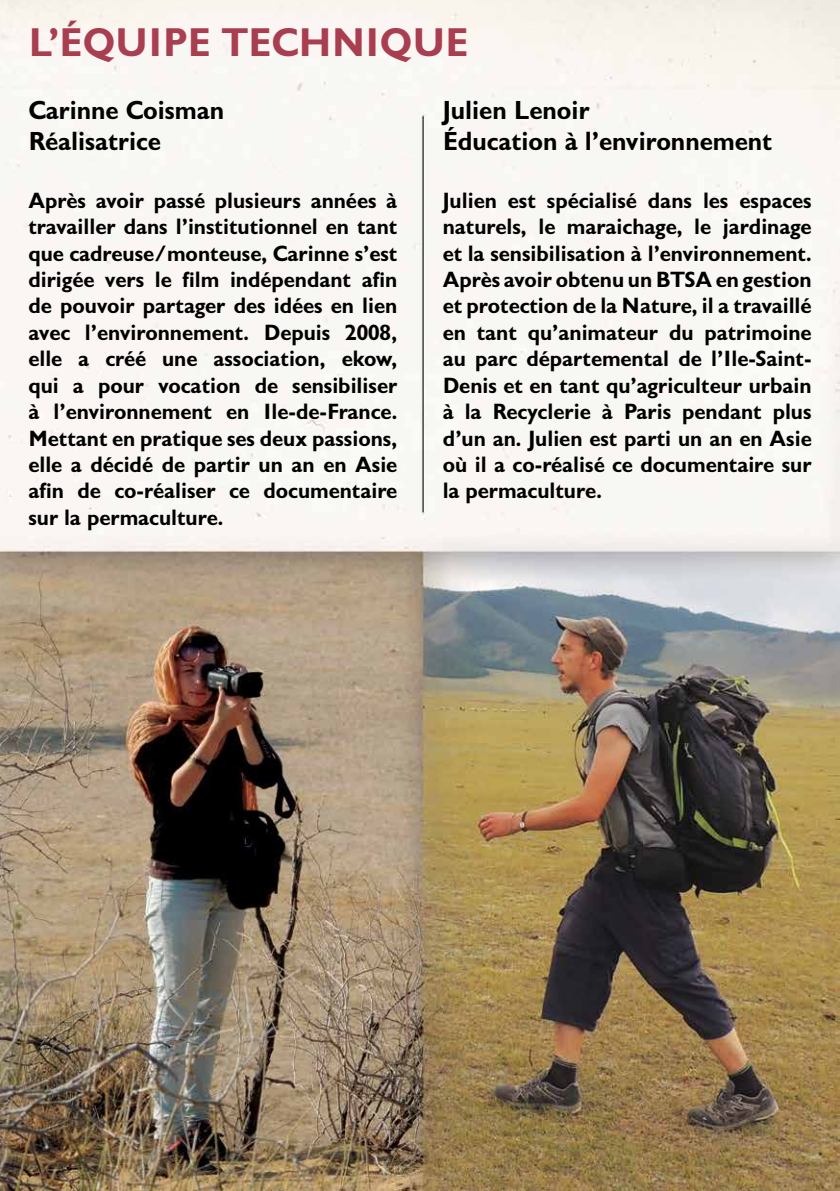
<style>
.page{position:relative;width:840px;height:1191px;background:#fff}
.page>*{position:absolute;margin:0;border:0;box-sizing:border-box;transform-origin:0 0}
.t1{font:700 40px "Gill Sans Display MT Pro";color:#a83e50}
.t2{font:700 26px/31.2px "Gill Sans Display MT Pro";color:#000}
.t3{font:700 22px/26.4px "Gill Sans Display MT Pro";color:#000;text-align:justify}
</style>
<div class="page">
<img style="left:0;top:0;width:839px;height:1191px">
<h1 class="t1" style="left:28px;top:18px;width:441px">L’ÉQUIPE TECHNIQUE</h1>
<p class="t2" style="left:28px;top:94px;width:197px">Carinne Coisman<br>Réalisatrice</p>
<p class="t2" style="left:442px;top:94px;width:331px">Julien Lenoir<br>Éducation à l’environnement</p>
<p class="t3" style="left:28px;top:187px;width:370px">Après avoir passé plusieurs années à travailler dans l’institutionnel en tant que cadreuse/monteuse, Carinne s’est dirigée vers le film indépendant afin de pouvoir partager des idées en lien avec l’environnement. Depuis 2008, elle a créé une association, ekow, qui a pour vocation de sensibiliser à l’environnement en Ile-de-France.<br>Mettant en pratique ses deux passions, elle a décidé de partir un an en Asie afin de co-réaliser ce documentaire sur la permaculture.</p>
<p class="t3" style="left:442px;top:187px;width:370px">Julien est spécialisé dans les espaces naturels, le maraichage, le jardinage et la sensibilisation à l’environnement.<br>Après avoir obtenu un BTSA en gestion et protection de la Nature, il a travaillé en tant qu’animateur du patrimoine au parc départemental de l’Ile-Saint-Denis et en tant qu’agriculteur urbain à la Recyclerie à Paris pendant plus d’un an. Julien est parti un an en Asie où il a co-réalisé ce documentaire sur la permaculture.</p>
</div>
